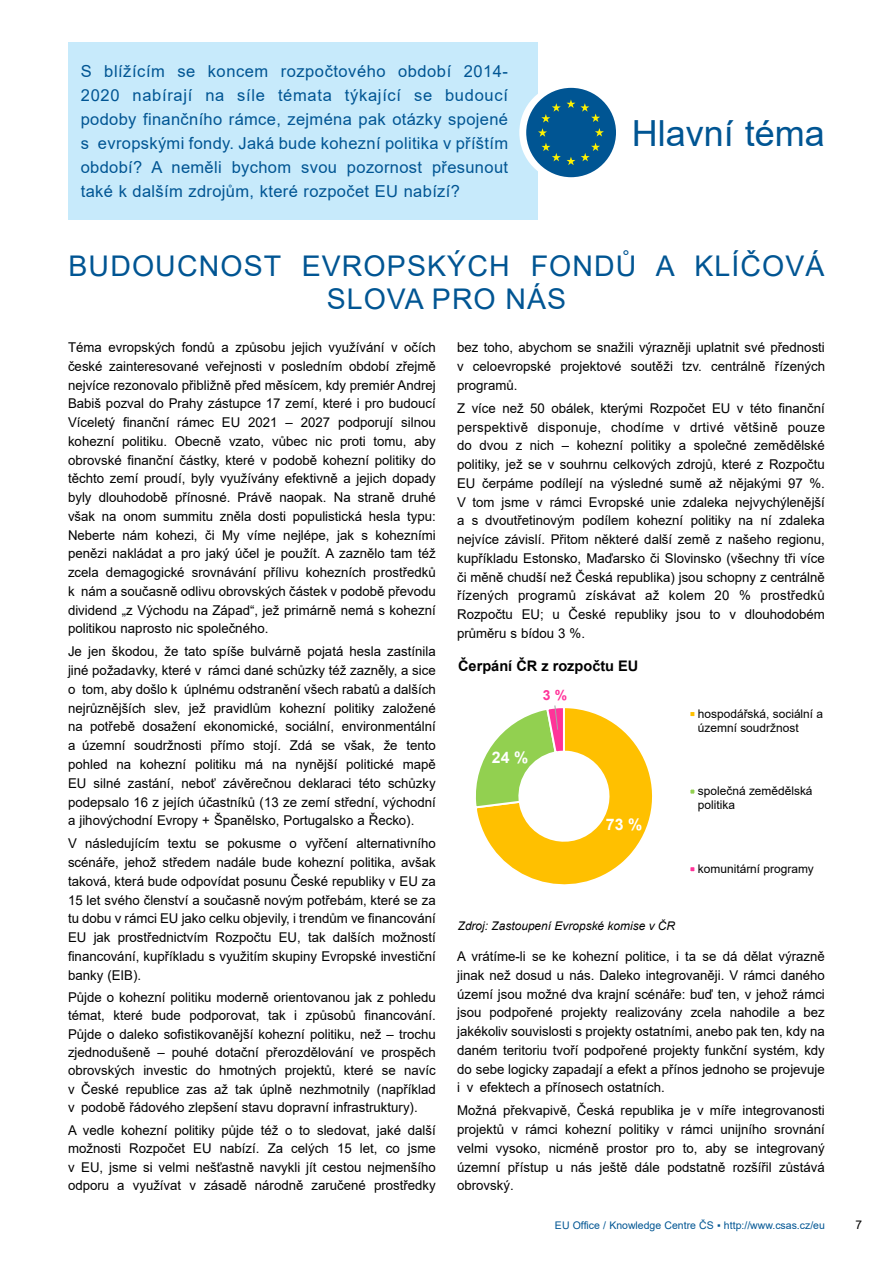
<style>
.page{position:relative;width:893px;height:1263px;background:#fff}
.page>*{position:absolute;margin:0;border:0;box-sizing:border-box;transform-origin:0 0}
.t1{font:36px "Arial";color:#005593}
.t2{font:28.5px/33px "Arial";letter-spacing:.04em;color:#005593;text-align:center}
.t3{font:16.5px/24px "Arial";letter-spacing:.02em;color:#005593;text-align:justify}
.t4{font:700 15.9px "Arial";color:#fff}
.t5{font:700 14.55px "Arial";color:#000}
.t6{font:700 13.95px "Arial";color:#ff339a}
.t7{font:13.5px/18.8px "Arial";color:#000;text-align:justify}
.t8{font:12px/13.6px "Arial";color:#000}
.t9{font:italic 12px "Arial";color:#000}
.t10{font:10.5px "Arial";color:#005593}
</style>
<div class="page">
<div style="left:68px;top:43px;width:470px;height:177px;background:#c7eafb"></div>
<div style="left:519px;top:84px;width:93px;height:97px;background:#fff;border-radius:50%"></div>
<div style="left:526px;top:88px;width:90px;height:89px;background:#005593;border-radius:50%"></div>
<svg style="left:541px;top:143px;width:34px;height:22px"></svg>
<svg style="left:581px;top:143px;width:19px;height:18px"></svg>
<svg style="left:538px;top:99px;width:66px;height:38px"></svg>
<svg style="left:475px;top:705px;width:178px;height:180px"></svg>
<svg style="left:690px;top:712px;width:5px;height:5px"></svg>
<svg style="left:690px;top:789px;width:5px;height:5px"></svg>
<svg style="left:690px;top:867px;width:5px;height:5px"></svg>
<p class="t3" style="left:81px;top:59px;width:429px">S blížícím se koncem rozpočtového období 2014- 2020 nabírají na síle témata týkající se budoucí podoby finančního rámce, zejména pak otázky spojené s evropskými fondy. Jaká bude kohezní politika v příštím období? A neměli bychom svou pozornost přesunout také k dalším zdrojům, které rozpočet EU nabízí?</p>
<h1 class="t1" style="left:632px;top:108px;width:195px">Hlavní téma</h1>
<h2 class="t2" style="left:69px;top:249px;width:757px">BUDOUCNOST EVROPSKÝCH FONDŮ A KLÍČOVÁ<br>SLOVA PRO NÁS</h2>
<p class="t7" style="left:68px;top:338px;width:369px">Téma evropských fondů a způsobu jejich využívání v očích české zainteresované veřejnosti v posledním období zřejmě nejvíce rezonovalo přibližně před měsícem, kdy premiér Andrej Babiš pozval do Prahy zástupce 17 zemí, které i pro budoucí Víceletý finanční rámec EU 2021 – 2027 podporují silnou kohezní politiku. Obecně vzato, vůbec nic proti tomu, aby obrovské finanční částky, které v podobě kohezní politiky do těchto zemí proudí, byly využívány efektivně a jejich dopady byly dlouhodobě přínosné. Právě naopak. Na straně druhé však na onom summitu zněla dosti populistická hesla typu:<br>Neberte nám kohezi, či My víme nejlépe, jak s kohezními penězi nakládat a pro jaký účel je použít. A zaznělo tam též zcela demagogické srovnávání přílivu kohezních prostředků k nám a současně odlivu obrovských částek v podobě převodu dividend „z Východu na Západ“, jež primárně nemá s kohezní politikou naprosto nic společného.</p>
<p class="t7" style="left:68px;top:642px;width:369px">Je jen škodou, že tato spíše bulvárně pojatá hesla zastínila jiné požadavky, které v rámci dané schůzky též zazněly, a sice o tom, aby došlo k úplnému odstranění všech rabatů a dalších nejrůznějších slev, jež pravidlům kohezní politiky založené na potřebě dosažení ekonomické, sociální, environmentální a územní soudržnosti přímo stojí. Zdá se však, že tento pohled na kohezní politiku má na nynější politické mapě EU silné zastání, neboť závěrečnou deklaraci této schůzky podepsalo 16 z jejích účastníků (13 ze zemí střední, východní a jihovýchodní Evropy + Španělsko, Portugalsko a Řecko).</p>
<p class="t7" style="left:68px;top:834px;width:369px">V následujícím textu se pokusme o vyřčení alternativního scénáře, jehož středem nadále bude kohezní politika, avšak taková, která bude odpovídat posunu České republiky v EU za 15 let svého členství a současně novým potřebám, které se za tu dobu v rámci EU jako celku objevily, i trendům ve financování EU jak prostřednictvím Rozpočtu EU, tak dalších možností financování, kupříkladu s využitím skupiny Evropské investiční banky (EIB).</p>
<p class="t7" style="left:68px;top:988px;width:369px;line-height:18.3px">Půjde o kohezní politiku moderně orientovanou jak z pohledu témat, které bude podporovat, tak i způsobů financování.<br>Půjde o daleko sofistikovanější kohezní politiku, než – trochu zjednodušeně – pouhé dotační přerozdělování ve prospěch obrovských investic do hmotných projektů, které se navíc v České republice zas až tak úplně nezhmotnily (například v podobě řádového zlepšení stavu dopravní infrastruktury).</p>
<p class="t7" style="left:68px;top:1120px;width:369px">A vedle kohezní politiky půjde též o to sledovat, jaké další možnosti Rozpočet EU nabízí. Za celých 15 let, co jsme v EU, jsme si velmi nešťastně navykli jít cestou nejmenšího odporu a využívat v zásadě národně zaručené prostředky</p>
<p class="t7" style="left:457px;top:338px;width:369px">bez toho, abychom se snažili výrazněji uplatnit své přednosti v celoevropské projektové soutěži tzv. centrálně řízených programů.</p>
<p class="t7" style="left:457px;top:399px;width:369px">Z více než 50 obálek, kterými Rozpočet EU v této finanční perspektivě disponuje, chodíme v drtivé většině pouze do dvou z nich – kohezní politiky a společné zemědělské politiky, jež se v souhrnu celkových zdrojů, které z Rozpočtu EU čerpáme podílejí na výsledné sumě až nějakými 97 %.<br>V tom jsme v rámci Evropské unie zdaleka nejvychýlenější a s dvoutřetinovým podílem kohezní politiky na ní zdaleka nejvíce závislí. Přitom některé další země z našeho regionu, kupříkladu Estonsko, Maďarsko či Slovinsko (všechny tři více či měně chudší než Česká republika) jsou schopny z centrálně řízených programů získávat až kolem 20 % prostředků Rozpočtu EU; u České republiky jsou to v dlouhodobém průměru s bídou 3 %.</p>
<p class="t5" style="left:458px;top:655px;width:182px">Čerpání ČR z rozpočtu EU</p>
<p class="t6" style="left:543px;top:686px;width:26px">3 %</p>
<p class="t4" style="left:492px;top:746px;width:38px">24 %</p>
<p class="t4" style="left:606px;top:813px;width:38px">73 %</p>
<p class="t9" style="left:458px;top:918px;width:219px">Zdroj: Zastoupení Evropské komise v ČR</p>
<p class="t8" style="left:698px;top:707px;width:127px">hospodářská, sociální a územní soudržnost</p>
<p class="t8" style="left:698px;top:784px;width:116px">společná zemědělská politika</p>
<p class="t8" style="left:698px;top:862px;width:117px">komunitární programy</p>
<p class="t7" style="left:457px;top:947px;width:369px">A vrátíme-li se ke kohezní politice, i ta se dá dělat výrazně jinak než dosud u nás. Daleko integrovaněji. V rámci daného území jsou možné dva krajní scénáře: buď ten, v jehož rámci jsou podpořené projekty realizovány zcela nahodile a bez jakékoliv souvislosti s projekty ostatními, anebo pak ten, kdy na daném teritoriu tvoří podpořené projekty funkční systém, kdy do sebe logicky zapadají a efekt a přínos jednoho se projevuje i v efektech a přínosech ostatních.</p>
<p class="t7" style="left:457px;top:1101px;width:369px">Možná překvapivě, Česká republika je v míře integrovanosti projektů v rámci kohezní politiky v rámci unijního srovnání velmi vysoko, nicméně prostor pro to, aby se integrovaný územní přístup u nás ještě dále podstatně rozšířil zůstává obrovský.</p>
<p class="t10" style="left:555px;top:1218px;width:271px">EU Office / Knowledge Centre ČS ▪ http://www.csas.cz/eu</p>
<p class="t8" style="left:856px;top:1218px;width:8px">7</p>
</div>
